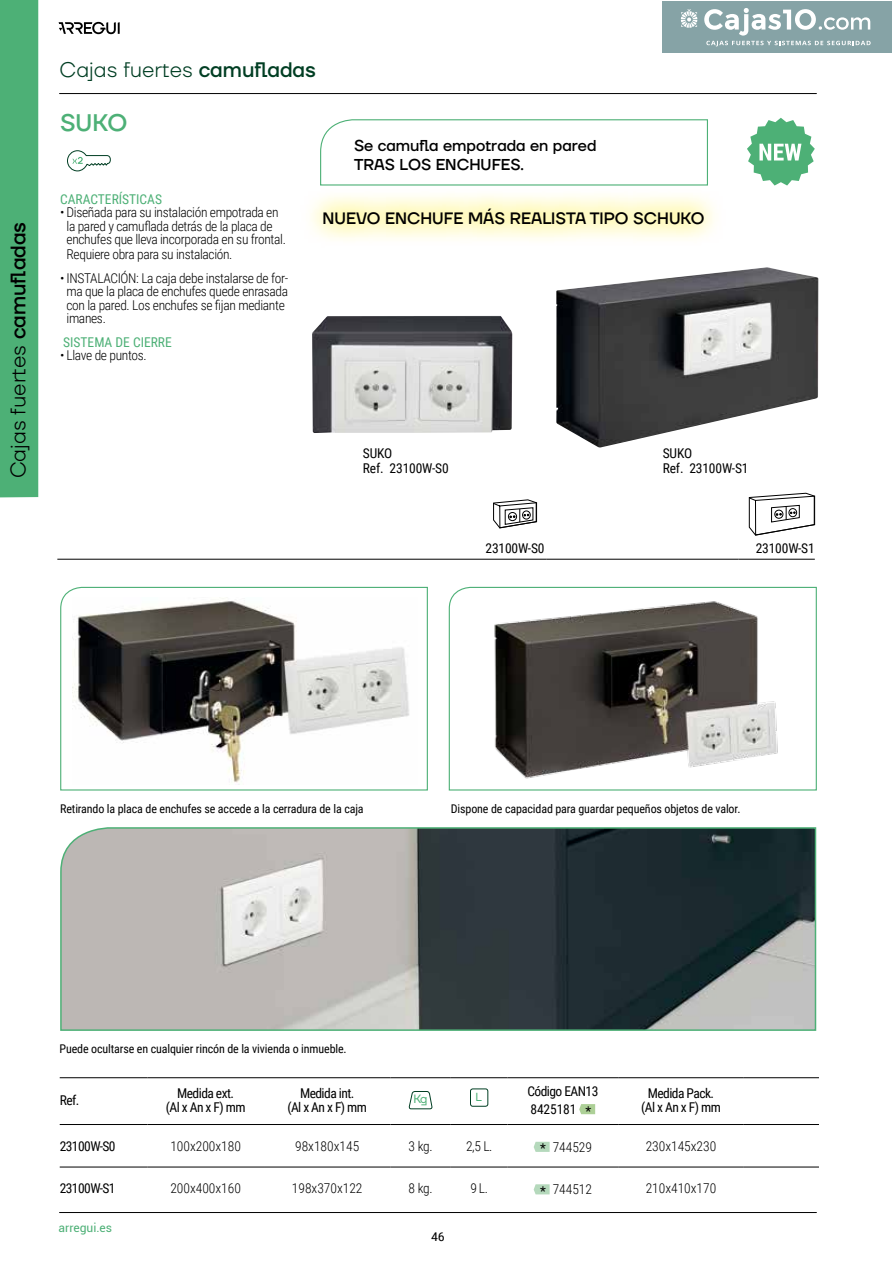
<style>
.page{position:relative;width:893px;height:1263px;background:#fff}
.page>*{position:absolute;margin:0;border:0;box-sizing:border-box;transform-origin:0 0}
.t1{font:500 24px "TT Firs Neue";color:#4db076}
.t2{font:300 21px "TT Firs Neue";color:#000}
.t3{font:300 21px "TT Firs Neue";color:#003e23}
.t4{font:500 16.5px "TT Firs Neue";color:#000}
.t5{font:500 15.75px/18.9px "TT Firs Neue";color:#000}
.t6{font:300 13.5px/13.5px "Roboto Condensed";letter-spacing:-.025em;color:#000;text-align:center}
.t7{font:13.5px/13.5px "Roboto Condensed";letter-spacing:-.04em;color:#000;text-align:center}
.t8{font:300 13.5px "Roboto Condensed";color:#000}
.t9{font:13.5px/15px "Roboto Condensed";letter-spacing:-.01em;color:#000}
.t10{font:13.5px "Roboto Condensed";color:#4db076}
.t11{font:12px "Roboto Condensed";letter-spacing:-.01em;color:#000}
.t12{font:12px "Roboto";color:#4db076}
.t13{font:12px "Roboto Condensed";letter-spacing:-.01em;color:#000;scale:1.18 1}
.t14{font:12px "TT Firs Neue";color:#4db076}
.t15{font:11.7px "TT Firs Neue";color:#4db076}
.s1{font-weight:500}
.s2{font-weight:400}
</style>
<div class="page">
<div style="left:0;top:0;width:38px;height:497px;background:#4db076"></div>
<hr style="left:60px;top:93px;width:756px;height:1px;background:#000">
<hr style="left:60px;top:1212px;width:756px;height:1px;background:#000">
<svg style="left:59px;top:22px;width:61px;height:12px"></svg>
<svg style="left:749px;top:493px;width:66px;height:42px"></svg>
<svg style="left:493px;top:499px;width:44px;height:29px"></svg>
<hr style="left:57px;top:559px;width:490px;height:1px;background:#000">
<hr style="left:547px;top:559px;width:191px;height:1px;background:#000">
<hr style="left:738px;top:559px;width:77px;height:1px;background:#000">
<hr style="left:60px;top:1077px;width:87px;height:1px;background:#000">
<hr style="left:147px;top:1077px;width:117px;height:1px;background:#000">
<hr style="left:264px;top:1077px;width:126px;height:1px;background:#000">
<hr style="left:390px;top:1077px;width:61px;height:1px;background:#000">
<hr style="left:451px;top:1077px;width:57px;height:1px;background:#000">
<hr style="left:508px;top:1077px;width:110px;height:1px;background:#000">
<hr style="left:618px;top:1077px;width:126px;height:1px;background:#000">
<hr style="left:744px;top:1077px;width:75px;height:1px;background:#000">
<hr style="left:60px;top:1124px;width:87px;height:1px;background:#000">
<hr style="left:147px;top:1124px;width:117px;height:1px;background:#000">
<hr style="left:264px;top:1124px;width:126px;height:1px;background:#000">
<hr style="left:390px;top:1124px;width:61px;height:1px;background:#000">
<hr style="left:451px;top:1124px;width:57px;height:1px;background:#000">
<hr style="left:508px;top:1124px;width:110px;height:1px;background:#000">
<hr style="left:618px;top:1124px;width:126px;height:1px;background:#000">
<hr style="left:744px;top:1124px;width:75px;height:1px;background:#000">
<hr style="left:60px;top:1167px;width:87px;height:1px;background:#000">
<hr style="left:147px;top:1167px;width:117px;height:1px;background:#000">
<hr style="left:264px;top:1167px;width:126px;height:1px;background:#000">
<hr style="left:390px;top:1167px;width:61px;height:1px;background:#000">
<hr style="left:451px;top:1167px;width:57px;height:1px;background:#000">
<hr style="left:508px;top:1167px;width:110px;height:1px;background:#000">
<hr style="left:618px;top:1167px;width:126px;height:1px;background:#000">
<hr style="left:744px;top:1167px;width:75px;height:1px;background:#000">
<svg style="left:408px;top:1091px;width:24px;height:19px"></svg>
<div style="left:470px;top:1088px;width:18px;height:19px;border:1px solid #003e23;border-radius:2px"></div>
<svg style="left:579px;top:1104px;width:16px;height:10px"></svg>
<svg style="left:534px;top:1142px;width:16px;height:10px"></svg>
<svg style="left:534px;top:1184px;width:16px;height:10px"></svg>
<svg style="left:448px;top:586px;width:369px;height:205px"></svg>
<svg style="left:60px;top:586px;width:368px;height:205px"></svg>
<svg style="left:67px;top:150px;width:44px;height:22px"></svg>
<svg style="left:320px;top:119px;width:388px;height:67px"></svg>
<div style="left:301px;top:186px;width:425px;height:61px;background:#ffed00;opacity:.75"></div>
<img style="left:312px;top:316px;width:200px;height:117px">
<img style="left:72px;top:598px;width:346px;height:187px">
<svg style="left:60px;top:827px;width:757px;height:204px;background:#787e7d"></svg>
<img style="left:556px;top:267px;width:262px;height:180px">
<img style="left:490px;top:598px;width:294px;height:187px">
<svg style="left:747px;top:118px;width:68px;height:68px"></svg>
<div style="left:663px;top:1px;width:229px;height:51px;background:#86a3a6"></div>
<svg style="left:681px;top:9px;width:16px;height:19px"></svg>
<svg style="left:704px;top:8px;width:167px;height:38px"></svg>
<h2 class="t2" style="left:4px;top:478px;width:258px;rotate:-90deg">Cajas fuertes <span class="s1">camufladas</span></h2>
<h2 class="t3" style="left:60px;top:56px;width:258px">Cajas fuertes <span class="s1">camufladas</span></h2>
<h1 class="t1" style="left:60px;top:106px;width:69px">SUKO</h1>
<p class="t10" style="left:60px;top:189px;width:103px">CARACTERÍSTICAS</p>
<p class="t6" style="left:60px;top:205px;width:227px">• Diseñada para su instalación empotrada en la pared y camuflada detrás de la placa de enchufes que lleva incorporada en su frontal.</p>
<p class="t6" style="left:67px;top:247px;width:167px">Requiere obra para su instalación.</p>
<p class="t6" style="left:67px;top:271px;width:223px;text-align:left;text-indent:-6px">• INSTALACIÓN: La caja debe instalarse de for&shy;ma que la placa de enchufes quede enrasada con la pared. Los enchufes se fijan mediante imanes.</p>
<p class="t10" style="left:63px;top:332px;width:110px">SISTEMA DE CIERRE</p>
<p class="t6" style="left:60px;top:348px;width:88px">• Llave de puntos.</p>
<p class="t5" style="left:354px;top:136px;width:244px">Se camufla empotrada en pared<br>TRAS LOS ENCHUFES.</p>
<p class="t4" style="left:322px;top:206px;width:383px">NUEVO ENCHUFE MÁS REALISTA TIPO SCHUKO</p>
<p class="t9" style="left:363px;top:445px;width:87px">SUKO<br>Ref. 23100W-S0</p>
<p class="t9" style="left:663px;top:445px;width:87px">SUKO<br>Ref. 23100W-S1</p>
<p class="t9" style="left:485px;top:541px;width:61px">23100W-S0</p>
<p class="t9" style="left:756px;top:541px;width:61px">23100W-S1</p>
<p class="t11" style="left:60px;top:800px;width:305px">Retirando la placa de enchufes se accede a la cerradura de la caja</p>
<p class="t11" style="left:451px;top:800px;width:291px">Dispone de capacidad para guardar pequeños objetos de valor.</p>
<p class="t11" style="left:60px;top:1041px;width:289px">Puede ocultarse en cualquier rincón de la vivienda o inmueble.</p>
<p class="t7" style="left:60px;top:1093px;width:21px">Ref.</p>
<p class="t7" style="left:166px;top:1086px;width:81px">Medida ext.<br>(Al x An x F) mm</p>
<p class="t7" style="left:287px;top:1086px;width:81px">Medida int.<br>(Al x An x F) mm</p>
<p class="t14" style="left:413px;top:1091px;width:16px">Kg</p>
<p class="t15" style="left:475px;top:1089px;width:8px">L</p>
<p class="t7" style="left:527px;top:1082px;width:72px;line-height:18px;text-align:left">Código EAN13<br>8425181 *</p>
<p class="t7" style="left:641px;top:1086px;width:81px">Medida Pack. (Al x An x F) mm</p>
<p class="t7" style="left:60px;top:1139px;width:57px">23100W-S0</p>
<p class="t8" style="left:170px;top:1136px;width:72px">100x200x180</p>
<p class="t8" style="left:295px;top:1136px;width:66px">98x180x145</p>
<p class="t6" style="left:409px;top:1139px;width:26px">3 kg.</p>
<p class="t6" style="left:466px;top:1139px;width:28px">2,5 L.</p>
<p class="t6" style="left:540px;top:1140px;width:53px"><span class="s2">*</span> 744529</p>
<p class="t8" style="left:646px;top:1136px;width:72px">230x145x230</p>
<p class="t7" style="left:60px;top:1181px;width:57px">23100W-S1</p>
<p class="t8" style="left:170px;top:1179px;width:72px">200x400x160</p>
<p class="t8" style="left:292px;top:1179px;width:72px">198x370x122</p>
<p class="t6" style="left:409px;top:1181px;width:26px">8 kg.</p>
<p class="t6" style="left:470px;top:1181px;width:19px">9 L.</p>
<p class="t6" style="left:540px;top:1182px;width:53px"><span class="s2">*</span> 744512</p>
<p class="t8" style="left:646px;top:1179px;width:72px">210x410x170</p>
<p class="t12" style="left:59px;top:1219px;width:55px">arregui.es</p>
<p class="t13" style="left:431px;top:1228px;width:13px">46</p>
</div>
